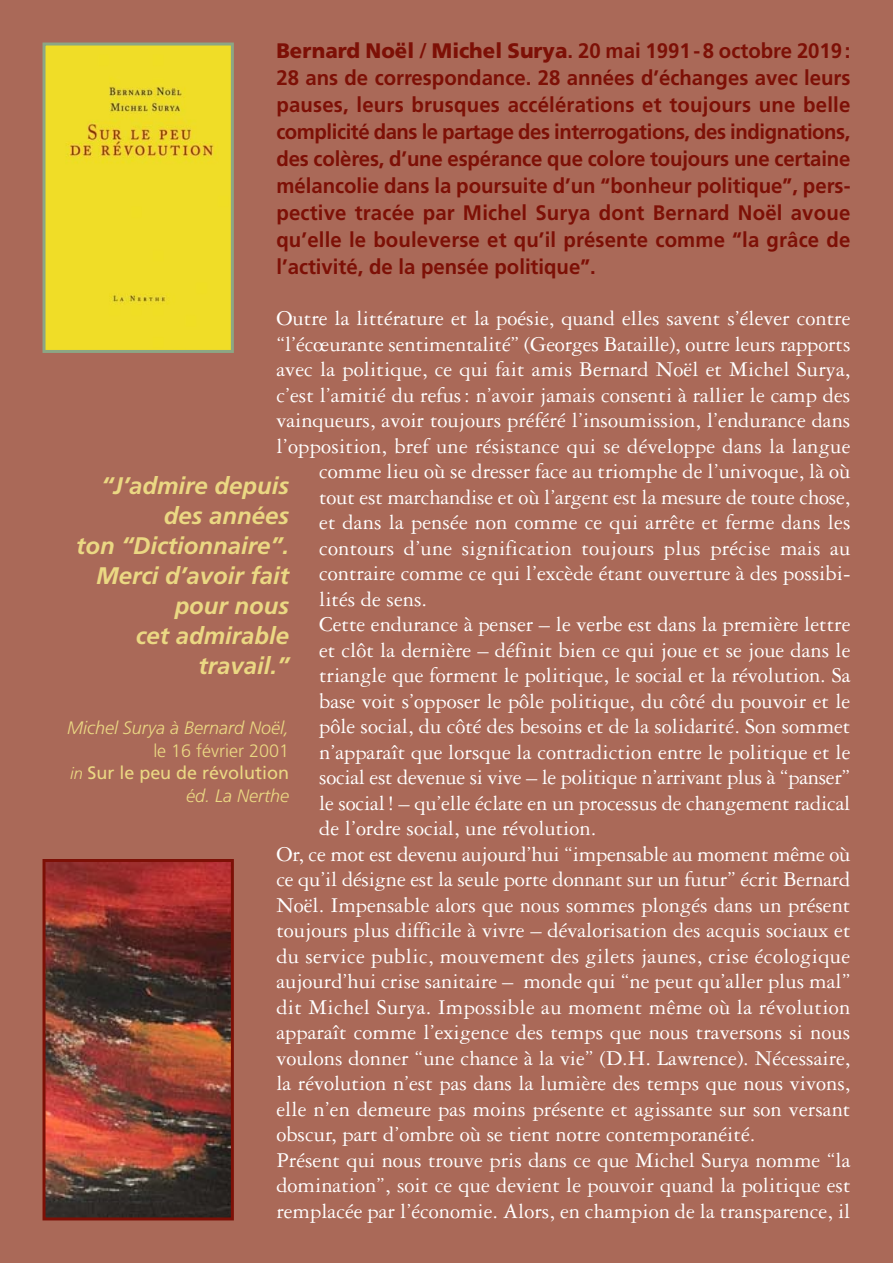
<style>
.page{position:relative;width:893px;height:1263px;background:#aa6958}
.page>*{position:absolute;margin:0;border:0;box-sizing:border-box;transform-origin:0 0}
.t1{font:italic 700 24px/30px "Frutiger";color:#ebd883;text-align:right}
.t2{font:22.5px "Garamond Three";color:#fff}
.t3{font:700 21px/27px "Frutiger";color:#7d1006;text-align:justify}
.t4{font:18px/22.5px "Frutiger";color:#ebd883;text-align:right}
.t5{font:italic 300 18px "Frutiger";color:#ebd883}
.s1{font-weight:900}
.s2{font-weight:300}
.s3{font-weight:300;font-style:italic;font-size:16.5px}
.s4{font-weight:300;font-style:italic}
</style>
<div class="page">
<img style="left:47px;top:863px;width:183px;height:353px">
<div style="left:43px;top:859px;width:191px;height:361px;border:3px solid #7d1006"></div>
<img style="left:47px;top:47px;width:183px;height:302px">
<div style="left:43px;top:43px;width:191px;height:310px;border:3px solid #8ca684"></div>
<p class="t3" style="left:276px;top:39px;width:576px"><span class="s1">Bernard Noël</span> / <span class="s1">Michel Surya</span>. 20 mai 1991-8 octobre 2019:<br>28 ans de correspondance. 28 années d’échanges avec leurs pauses, leurs brusques accélérations et toujours une belle complicité dans le partage des interrogations, des indignations, des colères, d’une espérance que colore toujours une certaine mélancolie dans la poursuite d’un “bonheur politique”, pers&shy;pective tracée par Michel Surya dont Bernard Noël avoue qu’elle le bouleverse et qu’il présente comme “la grâce de l’activité, de la pensée politique”.</p>
<p class="t2" style="left:276px;top:311px;width:576px">Outre la littérature et la poésie, quand elles savent s’élever contre</p>
<p class="t2" style="left:276px;top:336px;width:576px">“l’écœurante sentimentalité” (Georges Bataille), outre leurs rapports</p>
<p class="t2" style="left:276px;top:362px;width:576px">avec la politique, ce qui fait amis Bernard Noël et Michel Surya,</p>
<p class="t2" style="left:276px;top:387px;width:575px">c’est l’amitié du refus: n’avoir jamais consenti à rallier le camp des</p>
<p class="t2" style="left:276px;top:413px;width:575px">vainqueurs, avoir toujours préféré l’insoumission, l’endurance dans</p>
<p class="t2" style="left:276px;top:438px;width:576px">l’opposition, bref une résistance qui se développe dans la langue</p>
<p class="t2" style="left:319px;top:464px;width:533px">comme lieu où se dresser face au triomphe de l’univoque, là où</p>
<p class="t2" style="left:319px;top:489px;width:533px">tout est marchandise et où l’argent est la mesure de toute chose,</p>
<p class="t2" style="left:319px;top:515px;width:533px">et dans la pensée non comme ce qui arrête et ferme dans les</p>
<p class="t2" style="left:319px;top:540px;width:533px">contours d’une signification toujours plus précise mais au</p>
<p class="t2" style="left:319px;top:566px;width:533px">contraire comme ce qui l’excède étant ouverture à des possibi-</p>
<p class="t2" style="left:319px;top:591px;width:109px">lités de sens.</p>
<p class="t2" style="left:319px;top:617px;width:533px">Cette endurance à penser – le verbe est dans la première lettre</p>
<p class="t2" style="left:319px;top:642px;width:533px">et clôt la dernière – définit bien ce qui joue et se joue dans le</p>
<p class="t2" style="left:319px;top:668px;width:533px">triangle que forment le politique, le social et la révolution. Sa</p>
<p class="t2" style="left:319px;top:693px;width:533px">base voit s’opposer le pôle politique, du côté du pouvoir et le</p>
<p class="t2" style="left:319px;top:719px;width:533px">pôle social, du côté des besoins et de la solidarité. Son sommet</p>
<p class="t2" style="left:319px;top:744px;width:533px">n’apparaît que lorsque la contradiction entre le politique et le</p>
<p class="t2" style="left:319px;top:770px;width:533px">social est devenue si vive – le politique n’arrivant plus à “panser”</p>
<p class="t2" style="left:319px;top:795px;width:533px">le social! – qu’elle éclate en un processus de changement radical</p>
<p class="t2" style="left:319px;top:821px;width:279px">de l’ordre social, une révolution.</p>
<p class="t2" style="left:276px;top:846px;width:576px">Or, ce mot est devenu aujourd’hui “impensable au moment même où</p>
<p class="t2" style="left:276px;top:872px;width:576px">ce qu’il désigne est la seule porte donnant sur un futur” écrit Bernard</p>
<p class="t2" style="left:276px;top:897px;width:576px">Noël. Impensable alors que nous sommes plongés dans un présent</p>
<p class="t2" style="left:276px;top:923px;width:576px">toujours plus difficile à vivre – dévalorisation des acquis sociaux et</p>
<p class="t2" style="left:276px;top:948px;width:575px">du service public, mouvement des gilets jaunes, crise écologique</p>
<p class="t2" style="left:276px;top:974px;width:575px">aujourd’hui crise sanitaire – monde qui “ne peut qu’aller plus mal”</p>
<p class="t2" style="left:276px;top:999px;width:576px">dit Michel Surya. Impossible au moment même où la révolution</p>
<p class="t2" style="left:276px;top:1025px;width:575px">apparaît comme l’exigence des temps que nous traversons si nous</p>
<p class="t2" style="left:276px;top:1050px;width:576px">voulons donner “une chance à la vie” (D.H. Lawrence). Nécessaire,</p>
<p class="t2" style="left:276px;top:1076px;width:575px">la révolution n’est pas dans la lumière des temps que nous vivons,</p>
<p class="t2" style="left:276px;top:1101px;width:576px">elle n’en demeure pas moins présente et agissante sur son versant</p>
<p class="t2" style="left:276px;top:1127px;width:480px">obscur, part d’ombre où se tient notre contemporanéité.</p>
<p class="t2" style="left:276px;top:1152px;width:576px">Présent qui nous trouve pris dans ce que Michel Surya nomme “la</p>
<p class="t2" style="left:276px;top:1178px;width:576px">domination”, soit ce que devient le pouvoir quand la politique est</p>
<p class="t2" style="left:276px;top:1203px;width:576px">remplacée par l’économie. Alors, en champion de la transparence, il</p>
<p class="t1" style="left:76px;top:473px;width:215px">“J’admire depuis des années<br>ton “Dictionnaire”.<br>Merci d’avoir fait pour nous<br>cet admirable travail.”</p>
<p class="t5" style="left:67px;top:720px;width:224px">Michel Surya à Bernard Noël,</p>
<p class="t4" style="left:70px;top:740px;width:221px"><span class="s2">le 16 février 2001<br></span><span class="s3">in</span> Sur le peu de révolution <span class="s4">éd. La Nerthe</span></p>
</div>
